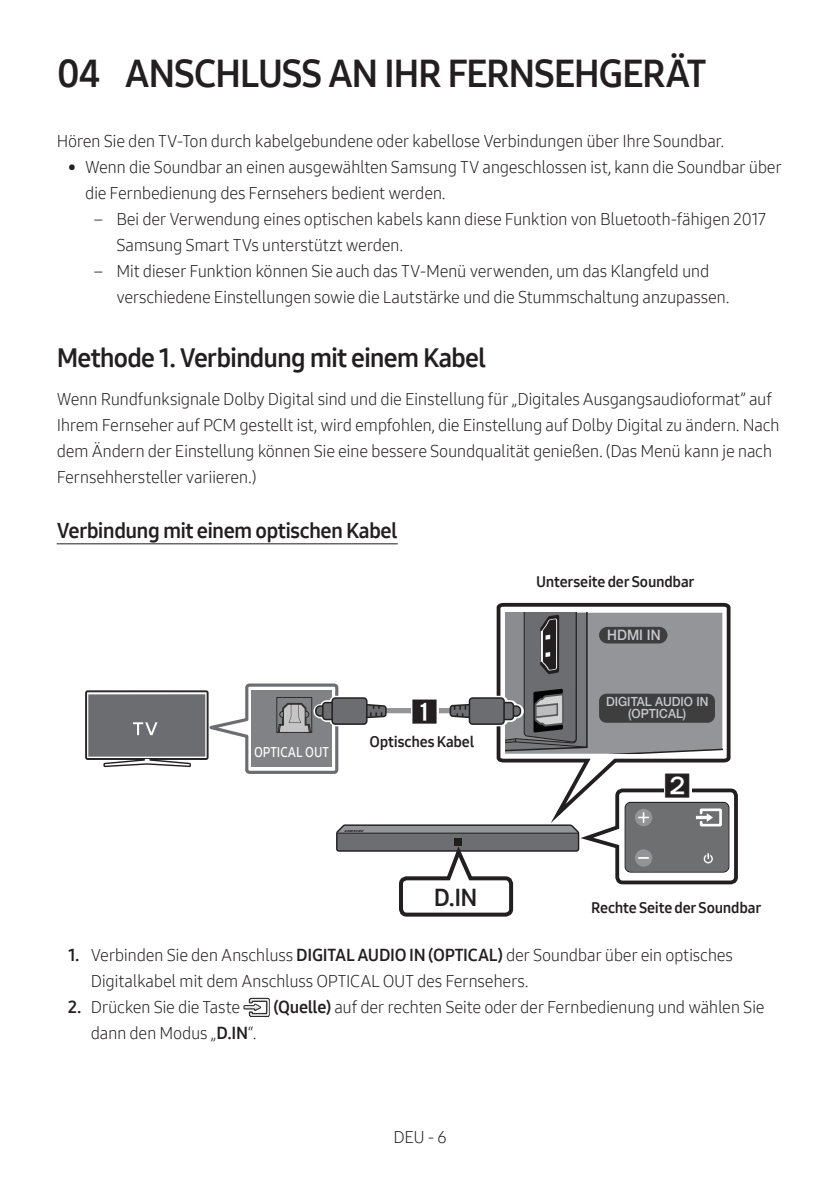
<style>
.page{position:relative;width:840px;height:1191px;background:#fff}
.page>*{position:absolute;margin:0;border:0;box-sizing:border-box;transform-origin:0 0}
.t1{font:38px "Samsung One 700";letter-spacing:-.035em;color:#231f20}
.NoTOC-Heading2{font:26px "Samsung One 700";letter-spacing:-.035em;color:#231f20}
.t2{font:24px "Samsung One 700";color:#231f20}
.NoTOC-Heading3{font:21px "Samsung One 700";letter-spacing:-.03em;color:#231f20}
.Description-L{font:17px/26px "Samsung One 300";letter-spacing:-.025em;color:#231f20}
.t3{font:15px "Samsung One 700";letter-spacing:-.015em;color:#231f20}
.t4{font:500 14.4px "Helvetica Neue cp";color:#c7c8ca;scale:.95 1}
.t5{font:14px "Samsung One Korean 600";color:#fff;scale:.9 1}
.t6{font:500 12.6px/12.2px "Helvetica Neue cp";color:#c7c8ca;text-align:center;scale:.95 1}
.s1{font-family:"Samsung One 700"}
</style>
<div class="page">
<hr style="left:57px;top:543px;width:340px;height:1px;background:#231f20">
<svg style="left:496px;top:602px;width:235px;height:11px"></svg>
<svg style="left:243px;top:1005px;width:5px;height:5px"></svg>
<img style="left:248px;top:997px;width:21px;height:20px">
<svg style="left:85px;top:613px;width:653px;height:304px"></svg>
<p class="t1" style="left:57px;top:48px;width:651px">04 ANSCHLUSS AN IHR FERNSEHGERÄT</p>
<p class="Description-L" style="left:57px;top:128px;width:668px">Hören Sie den TV-Ton durch kabelgebundene oder kabellose Verbindungen über Ihre Soundbar.</p>
<p class="Description-L" style="left:85px;top:154px;width:697px;text-indent:-17px">• Wenn die Soundbar an einen ausgewählten Samsung TV angeschlossen ist, kann die Soundbar über die Fernbedienung des Fernsehers bedient werden.</p>
<p class="Description-L" style="left:116px;top:206px;width:650px;text-indent:-23px">– Bei der Verwendung eines optischen kabels kann diese Funktion von Bluetooth-fähigen 2017<br>Samsung Smart TVs unterstützt werden.</p>
<p class="Description-L" style="left:116px;top:258px;width:614px;text-indent:-23px">– Mit dieser Funktion können Sie auch das TV-Menü verwenden, um das Klangfeld und verschiedene Einstellungen sowie die Lautstärke und die Stummschaltung anzupassen.</p>
<p class="NoTOC-Heading2" style="left:57px;top:341px;width:431px">Methode 1. Verbindung mit einem Kabel</p>
<p class="Description-L" style="left:57px;top:385px;width:724px">Wenn Rundfunksignale Dolby Digital sind und die Einstellung für „Digitales Ausgangsaudioformat” auf Ihrem Fernseher auf PCM gestellt ist, wird empfohlen, die Einstellung auf Dolby Digital zu ändern. Nach dem Ändern der Einstellung können Sie eine bessere Soundqualität genießen. (Das Menü kann je nach Fernsehhersteller variieren.)</p>
<p class="NoTOC-Heading3" style="left:57px;top:516px;width:342px">Verbindung mit einem optischen Kabel</p>
<p class="t3" style="left:535px;top:571px;width:160px">Unterseite der Soundbar</p>
<p class="t4" style="left:607px;top:627px;width:58px">HDMI IN</p>
<p class="t5" style="left:254px;top:743px;width:85px">OPTICAL OUT</p>
<p class="t3" style="left:369px;top:732px;width:106px">Optisches Kabel</p>
<p class="t6" style="left:605px;top:695px;width:109px">DIGITAL AUDIO IN (OPTICAL)</p>
<p class="t2" style="left:433px;top:881px;width:45px">D.IN</p>
<p class="t3" style="left:590px;top:897px;width:172px">Rechte Seite der Soundbar</p>
<p class="Description-L" style="left:91px;top:942px;width:643px;text-indent:-23px"><span class="s1">1.</span> Verbinden Sie den Anschluss <span class="s1">DIGITAL AUDIO IN (OPTICAL)</span> der Soundbar über ein optisches<br>Digitalkabel mit dem Anschluss OPTICAL OUT des Fernsehers.</p>
<p class="Description-L" style="left:68px;top:994px;width:173px"><span class="s1">2.</span> Drücken Sie die Taste</p>
<p class="Description-L" style="left:273px;top:994px;width:492px"><span class="s1">(Quelle)</span> auf der rechten Seite oder der Fernbedienung und wählen Sie</p>
<p class="Description-L" style="left:91px;top:1020px;width:167px">dann den Modus „<span class="s1">D.IN</span>“.</p>
<p class="Description-L" style="left:393px;top:1123px;width:55px">DEU - 6</p>
</div>
